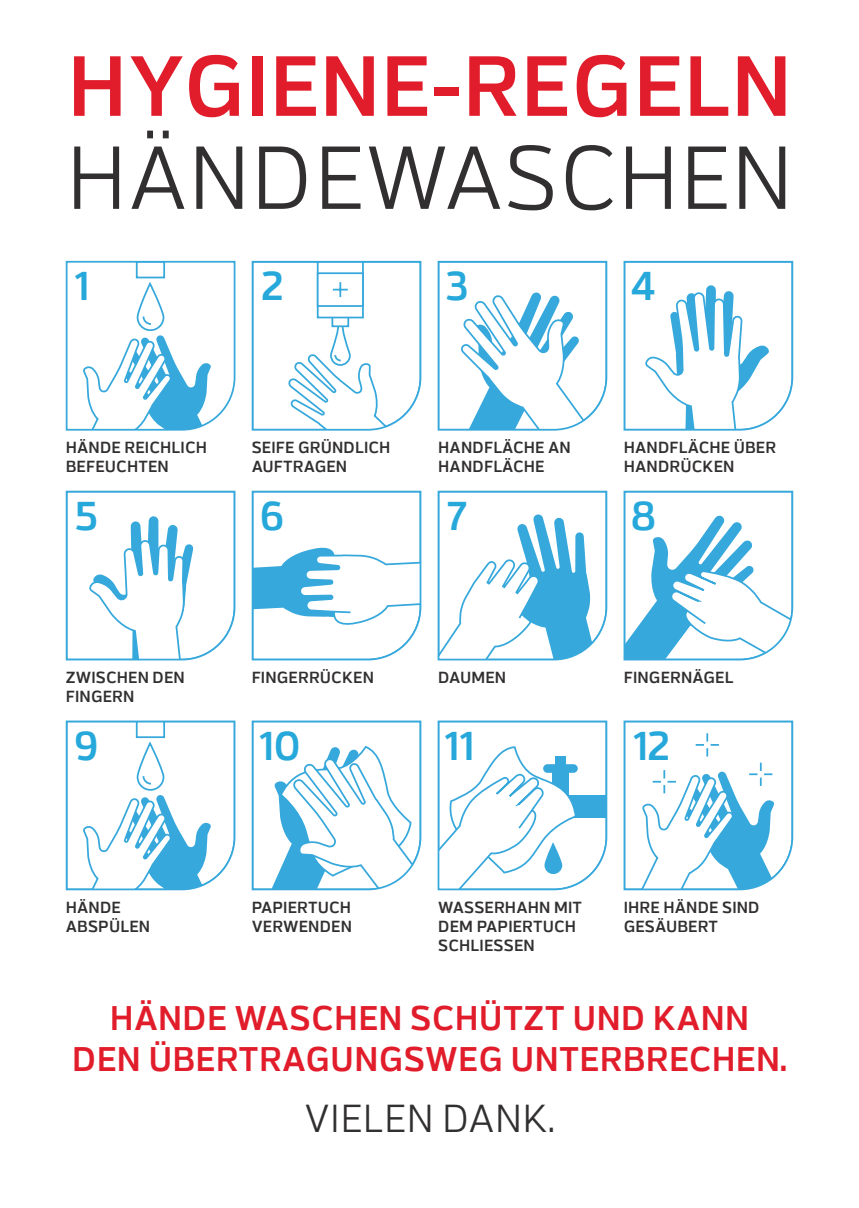
<style>
.page{position:relative;width:859px;height:1208px;background:#fff}
.page>*{position:absolute;margin:0;border:0;box-sizing:border-box;transform-origin:0 0}
.t1{font:300 89px "Itoya";letter-spacing:.01em;color:#312f30}
.t2{font:500 85px "Itoya";letter-spacing:.01em;color:#e11d2b}
.t3{font:500 40px "Itoya";color:#27a8da}
.t4{font:300 39px "Itoya";letter-spacing:.01em;color:#312f30}
.t5{font:500 34px "Itoya";letter-spacing:.01em;color:#e11d2b}
.t6{font:500 16px/19.2px "Itoya";letter-spacing:.01em;color:#312f30}
</style>
<div class="page">
<svg style="left:65px;top:260px;width:171px;height:171px"></svg>
<svg style="left:251px;top:260px;width:171px;height:171px"></svg>
<svg style="left:437px;top:260px;width:171px;height:171px"></svg>
<svg style="left:623px;top:260px;width:171px;height:171px"></svg>
<svg style="left:65px;top:490px;width:171px;height:171px"></svg>
<svg style="left:251px;top:490px;width:171px;height:171px"></svg>
<svg style="left:437px;top:490px;width:171px;height:171px"></svg>
<svg style="left:623px;top:490px;width:171px;height:171px"></svg>
<svg style="left:65px;top:720px;width:171px;height:171px"></svg>
<svg style="left:251px;top:720px;width:171px;height:171px"></svg>
<svg style="left:437px;top:720px;width:171px;height:171px"></svg>
<svg style="left:623px;top:720px;width:171px;height:171px"></svg>
<p class="t2" style="left:67px;top:24px;width:726px">HYGIENE-REGELN</p>
<p class="t1" style="left:66px;top:115px;width:728px">HÄNDEWASCHEN</p>
<p class="t3" style="left:75px;top:257px;width:16px">1</p>
<p class="t3" style="left:261px;top:257px;width:23px">2</p>
<p class="t3" style="left:446px;top:257px;width:25px">3</p>
<p class="t3" style="left:631px;top:257px;width:26px">4</p>
<p class="t6" style="left:66px;top:437px;width:143px">HÄNDE REICHLICH</p>
<p class="t6" style="left:66px;top:457px;width:104px">BEFEUCHTEN</p>
<p class="t6" style="left:252px;top:437px;width:140px">SEIFE GRÜNDLICH</p>
<p class="t6" style="left:252px;top:457px;width:97px">AUFTRAGEN</p>
<p class="t6" style="left:438px;top:437px;width:134px">HANDFLÄCHE AN</p>
<p class="t6" style="left:438px;top:457px;width:108px">HANDFLÄCHE</p>
<p class="t6" style="left:624px;top:437px;width:154px">HANDFLÄCHE ÜBER</p>
<p class="t6" style="left:624px;top:457px;width:112px">HANDRÜCKEN</p>
<p class="t3" style="left:75px;top:486px;width:24px">5</p>
<p class="t3" style="left:260px;top:486px;width:26px">6</p>
<p class="t3" style="left:447px;top:486px;width:21px">7</p>
<p class="t3" style="left:630px;top:486px;width:28px">8</p>
<p class="t6" style="left:66px;top:667px;width:121px">ZWISCHEN DEN</p>
<p class="t6" style="left:66px;top:686px;width:70px">FINGERN</p>
<p class="t6" style="left:252px;top:667px;width:124px">FINGERRÜCKEN</p>
<p class="t6" style="left:438px;top:667px;width:69px">DAUMEN</p>
<p class="t6" style="left:624px;top:667px;width:111px">FINGERNÄGEL</p>
<p class="t3" style="left:74px;top:716px;width:26px">9</p>
<p class="t3" style="left:259px;top:716px;width:43px">10</p>
<p class="t3" style="left:445px;top:716px;width:31px">11</p>
<p class="t3" style="left:633px;top:716px;width:38px">12</p>
<p class="t6" style="left:66px;top:897px;width:57px">HÄNDE</p>
<p class="t6" style="left:66px;top:916px;width:86px">ABSPÜLEN</p>
<p class="t6" style="left:252px;top:897px;width:101px">PAPIERTUCH</p>
<p class="t6" style="left:252px;top:916px;width:102px">VERWENDEN</p>
<p class="t6" style="left:438px;top:897px;width:145px">WASSERHAHN MIT<br>DEM PAPIERTUCH</p>
<p class="t6" style="left:438px;top:935px;width:98px">SCHLIESSEN</p>
<p class="t6" style="left:624px;top:897px;width:137px">IHRE HÄNDE SIND<br>GESÄUBERT</p>
<p class="t5" style="left:110px;top:993px;width:641px">HÄNDE WASCHEN SCHÜTZT UND KANN</p>
<p class="t5" style="left:72px;top:1034px;width:716px">DEN ÜBERTRAGUNGSWEG UNTERBRECHEN.</p>
<p class="t4" style="left:305px;top:1090px;width:252px">VIELEN DANK.</p>
</div>
